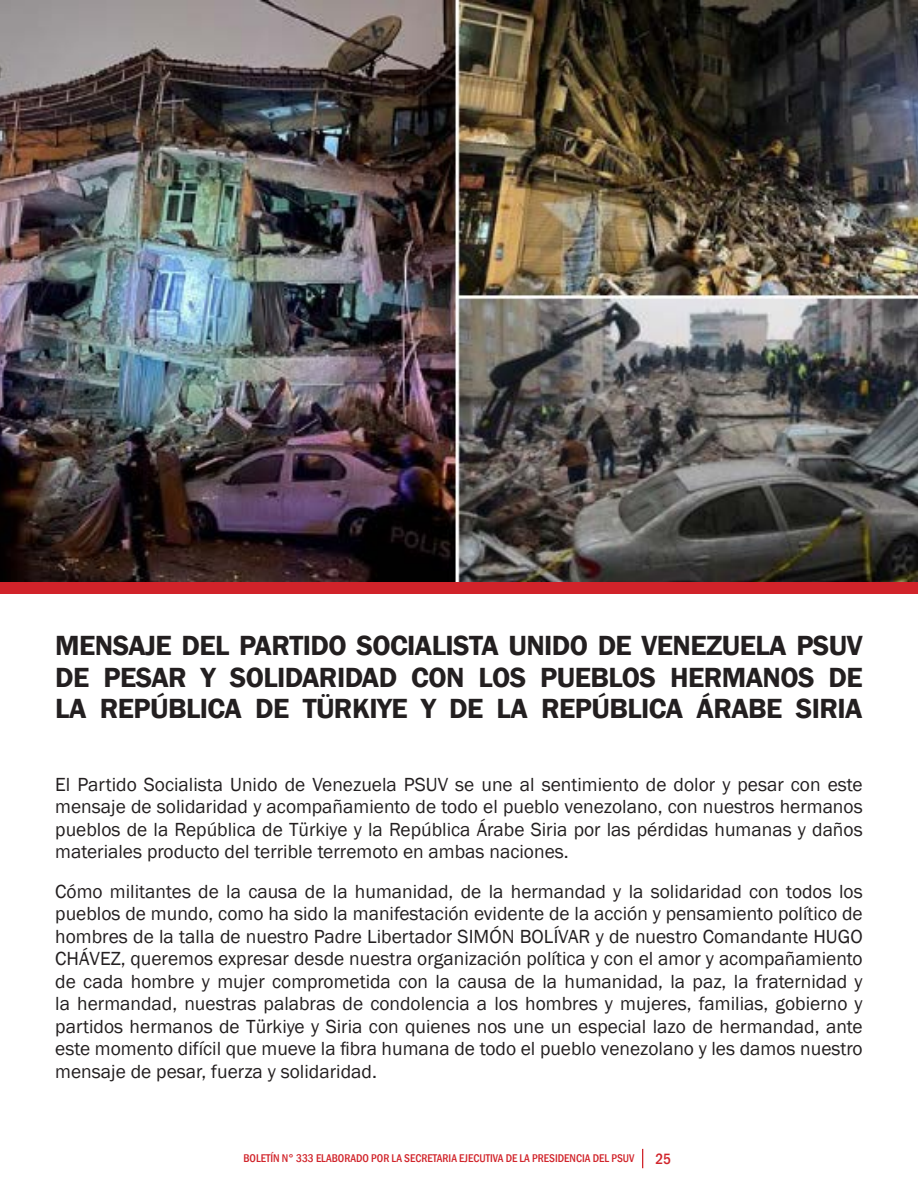
<style>
.page{position:relative;width:918px;height:1188px;background:#fff}
.page>*{position:absolute;margin:0;border:0;box-sizing:border-box;transform-origin:0 0}
.Estilo_de_párrafo_1{font:600 28.5px/31.5px "Franklin Gothic";letter-spacing:-.02em;color:#231f20;text-align:justify}
.Estilo_de_párrafo_1-2{font:19.5px/22.5px "Franklin Gothic";color:#231f20;text-align:justify}
.t1{font:500 condensed 15.3px "Franklin Gothic";color:#d1232a}
.t2{font:500 condensed 11.55px "Franklin Gothic";color:#d1232a}
</style>
<div class="page">
<svg style="left:642px;top:1149px;width:1px;height:19px"></svg>
<img style="left:0;top:0;width:918px;height:583px">
<div style="left:0;top:583px;width:918px;height:11px;background:#d1232a"></div>
<p class="Estilo_de_párrafo_1" style="left:55px;top:630px;width:809px">MENSAJE DEL PARTIDO SOCIALISTA UNIDO DE VENEZUELA PSUV DE PESAR Y SOLIDARIDAD CON LOS PUEBLOS HERMANOS DE LA REPÚBLICA DE TÜRKIYE Y DE LA REPÚBLICA ÁRABE SIRIA</p>
<p class="Estilo_de_párrafo_1-2" style="left:55px;top:773px;width:809px">El Partido Socialista Unido de Venezuela PSUV se une al sentimiento de dolor y pesar con este mensaje de solidaridad y acompañamiento de todo el pueblo venezolano, con nuestros hermanos pueblos de la República de Türkiye y la República Árabe Siria por las pérdidas humanas y daños materiales producto del terrible terremoto en ambas naciones.</p>
<p class="Estilo_de_párrafo_1-2" style="left:55px;top:880px;width:809px">Cómo militantes de la causa de la humanidad, de la hermandad y la solidaridad con todos los pueblos de mundo, como ha sido la manifestación evidente de la acción y pensamiento político de hombres de la talla de nuestro Padre Libertador SIMÓN BOLÍVAR y de nuestro Comandante HUGO CHÁVEZ, queremos expresar desde nuestra organización política y con el amor y acompañamiento de cada hombre y mujer comprometida con la causa de la humanidad, la paz, la fraternidad y la hermandad, nuestras palabras de condolencia a los hombres y mujeres, familias, gobierno y partidos hermanos de Türkiye y Siria con quienes nos une un especial lazo de hermandad, ante este momento difícil que mueve la fibra humana de todo el pueblo venezolano y les damos nuestro mensaje de pesar, fuerza y solidaridad.</p>
<p class="t2" style="left:243px;top:1150px;width:393px">BOLETÍN N° 333 ELABORADO POR LA SECRETARIA EJECUTIVA DE LA PRESIDENCIA DEL PSUV</p>
<p class="t1" style="left:655px;top:1149px;width:17px">25</p>
</div>
